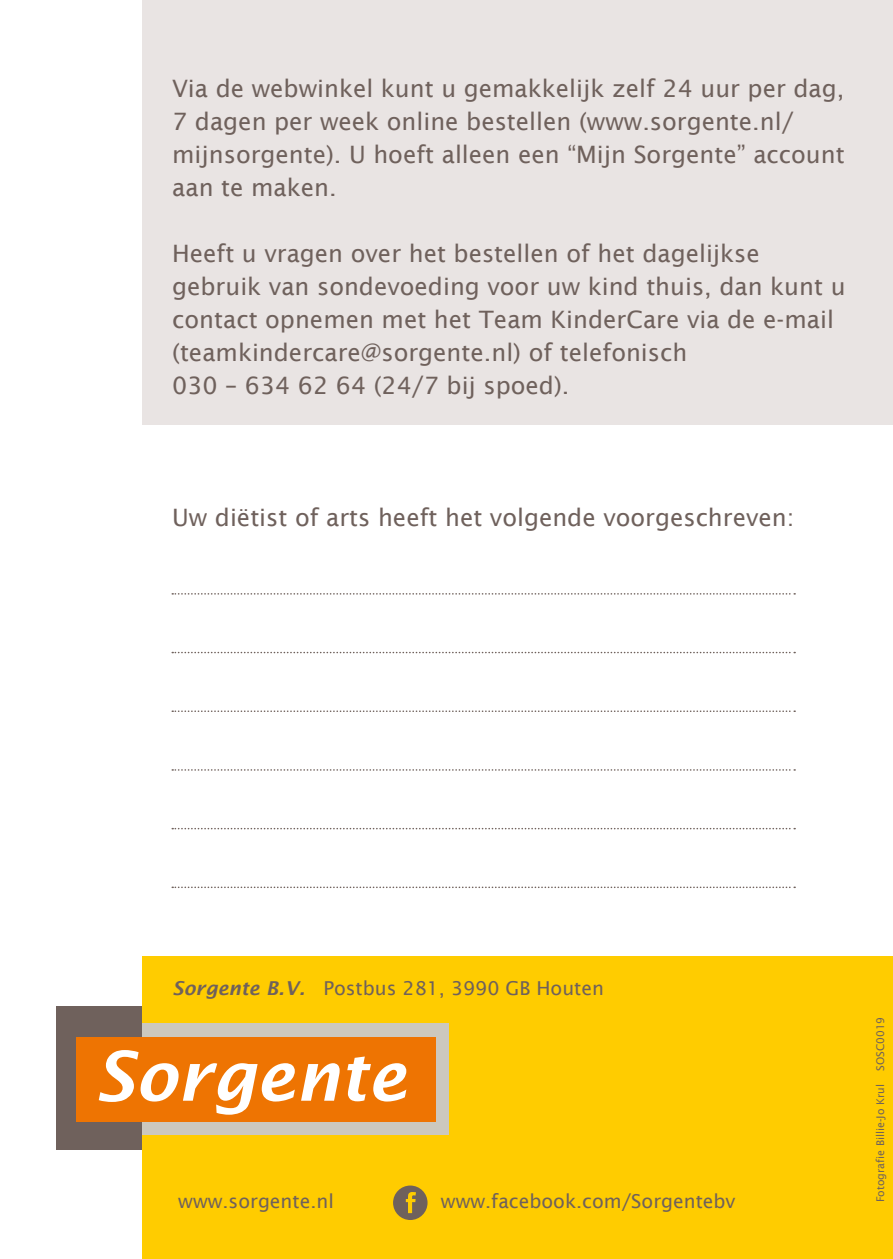
<style>
.page{position:relative;width:893px;height:1259px;background:#fff}
.page>*{position:absolute;margin:0;border:0;box-sizing:border-box;transform-origin:0 0}
.t1{font:italic 600 68.4px "Lucida Sans";color:#fff}
.t2{font:24px/33px "Lucida Sans";color:#6f615c}
.t3{font:19.2px "Lucida Sans";color:#6f615c}
.t4{font:10.5px "Lucida Sans";color:#6f615c}
.s1{font-weight:600;font-style:italic}
</style>
<div class="page">
<div style="left:56px;top:1006px;width:167px;height:143px;background:#6f615c"></div>
<div style="left:142px;top:0;width:751px;height:424px;background:#e9e4e3"></div>
<div style="left:142px;top:957px;width:751px;height:302px;background:#fc0"></div>
<div style="left:142px;top:1022px;width:307px;height:112px;background:#ccc8be"></div>
<div style="left:76px;top:1037px;width:359px;height:84px;background:#ee7402"></div>
<div style="left:393px;top:1185px;width:35px;height:35px;background:#6f615c;border-radius:50%"></div>
<svg style="left:406px;top:1192px;width:10px;height:21px"></svg>
<svg style="left:172px;top:593px;width:623px;height:1px"></svg>
<svg style="left:172px;top:652px;width:623px;height:1px"></svg>
<svg style="left:172px;top:710px;width:623px;height:2px"></svg>
<svg style="left:172px;top:769px;width:623px;height:1px"></svg>
<svg style="left:172px;top:828px;width:623px;height:1px"></svg>
<svg style="left:172px;top:886px;width:623px;height:2px"></svg>
<p class="t2" style="left:172px;top:71px;width:674px">Via de webwinkel kunt u gemakkelijk zelf 24 uur per dag, 7 dagen per week online bestellen (www.sorgente.nl/ mijnsorgente). U hoeft alleen een “Mijn Sorgente” account aan te maken.</p>
<p class="t2" style="left:172px;top:236px;width:675px">Heeft u vragen over het bestellen of het dagelijkse gebruik van sondevoeding voor uw kind thuis, dan kunt u contact opnemen met het Team KinderCare via de e-mail (teamkindercare@sorgente.nl) of telefonisch<br>030 – 634 62 64 (24/7 bij spoed).</p>
<p class="t2" style="left:172px;top:500px;width:624px">Uw diëtist of arts heeft het volgende voorgeschreven:</p>
<p class="t3" style="left:172px;top:977px;width:433px"><span class="s1">Sorgente B.V.</span> Postbus 281, 3990 GB Houten</p>
<h1 class="t1" style="left:94px;top:1037px;width:314px">Sorgente</h1>
<p class="t3" style="left:178px;top:1190px;width:157px">www.sorgente.nl</p>
<p class="t3" style="left:441px;top:1190px;width:296px">www.facebook.com/Sorgentebv</p>
<p class="t4" style="left:874px;top:1071px;width:56px;rotate:-90deg">SOSC0019</p>
<p class="t4" style="left:874px;top:1202px;width:119px;rotate:-90deg">Fotografie Billie-Jo Krul</p>
</div>
